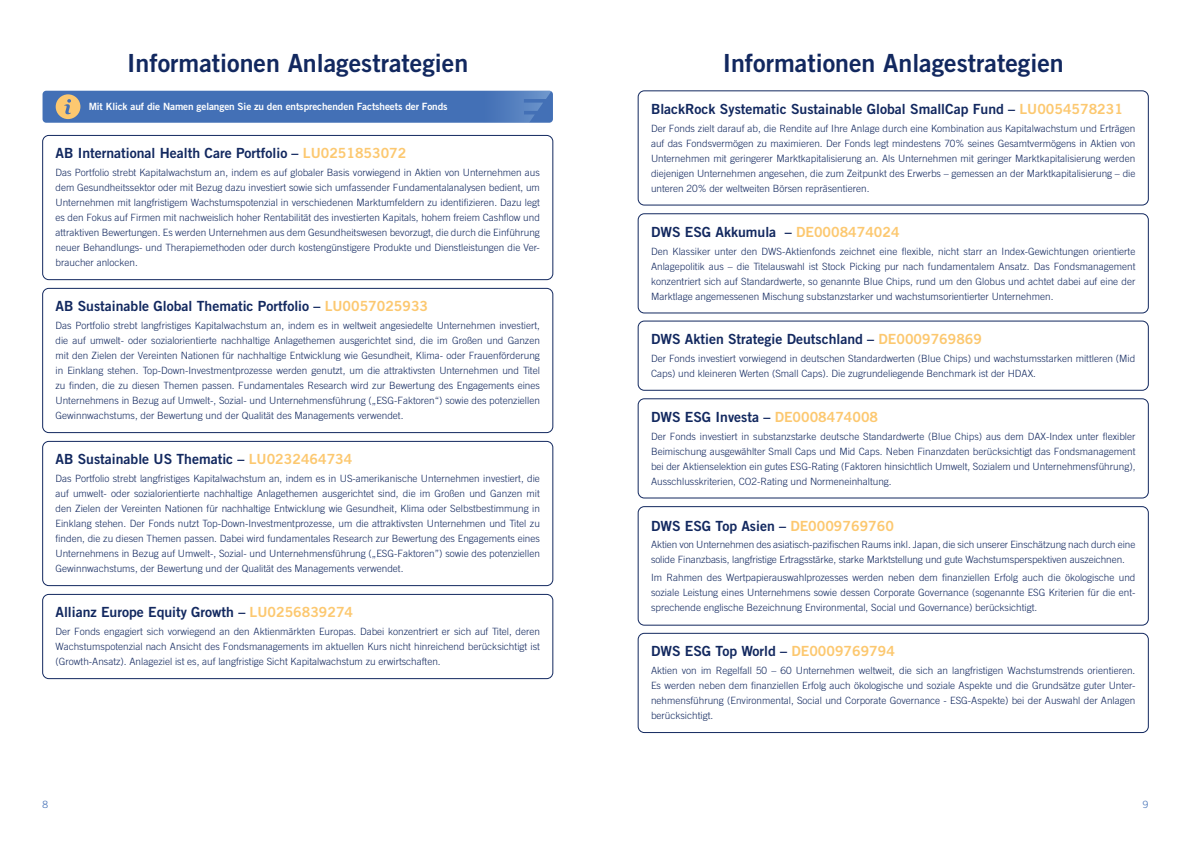
<style>
.page{position:relative;width:1191px;height:842px;background:#fff}
.page>*{position:absolute;margin:0;border:0;box-sizing:border-box;transform-origin:0 0}
.t1{font:25px "Trade Gothic LT Std Bd 2";color:#12285f}
.t2{font:14px "Trade Gothic LT Std Bd 2";color:#12285f}
.t3{font:300 10px/15px "Trade Gothic LT Std";color:#12285f;text-align:justify}
.t4{font:10px "Trade Gothic LT Std Bd 2";letter-spacing:-.01em;color:#fff}
.t5{font:300 10px "Trade Gothic LT Std";color:#4370b6}
.s1{color:#fcc870}
</style>
<div class="page">
<div style="left:43px;top:135px;width:510px;height:145px;border:1px solid #12285f;border-radius:6px"></div>
<div style="left:43px;top:288px;width:510px;height:145px;border:1px solid #12285f;border-radius:6px"></div>
<div style="left:43px;top:441px;width:510px;height:145px;border:1px solid #12285f;border-radius:6px"></div>
<div style="left:43px;top:594px;width:510px;height:85px;border:1px solid #12285f;border-radius:6px"></div>
<div style="left:638px;top:91px;width:510px;height:114px;border:1px solid #12285f;border-radius:6px"></div>
<div style="left:638px;top:214px;width:510px;height:99px;border:1px solid #12285f;border-radius:6px"></div>
<div style="left:638px;top:321px;width:510px;height:69px;border:1px solid #12285f;border-radius:6px"></div>
<div style="left:638px;top:399px;width:510px;height:99px;border:1px solid #12285f;border-radius:6px"></div>
<div style="left:638px;top:506px;width:510px;height:119px;border:1px solid #12285f;border-radius:6px"></div>
<div style="left:638px;top:633px;width:510px;height:100px;border:1px solid #12285f;border-radius:6px"></div>
<div style="left:43px;top:91px;width:510px;height:32px;background:#4370b6;border-radius:4px"></div>
<svg style="left:401px;top:91px;width:150px;height:32px"></svg>
<svg style="left:56px;top:94px;width:24px;height:25px"></svg>
<h1 class="t1" style="left:127px;top:47px;width:342px">Informationen Anlagestrategien</h1>
<h1 class="t1" style="left:722px;top:47px;width:342px">Informationen Anlagestrategien</h1>
<p class="t4" style="left:89px;top:100px;width:360px">Mit Klick auf die Namen gelangen Sie zu den entsprechenden Factsheets der Fonds</p>
<h2 class="t2" style="left:56px;top:145px;width:352px">AB International Health Care Portfolio – <span class="s1">LU0251853072</span></h2>
<p class="t3" style="left:56px;top:165px;width:486px">Das Portfolio strebt Kapitalwachstum an, indem es auf globaler Basis vorwiegend in Aktien von Unternehmen aus dem Gesundheitssektor oder mit Bezug dazu investiert sowie sich umfassender Fundamentalanalysen bedient, um Unternehmen mit langfristigem Wachstumspotenzial in verschiedenen Marktumfeldern zu identifizieren. Dazu legt es den Fokus auf Firmen mit nachweislich hoher Rentabilität des investierten Kapitals, hohem freiem Cashflow und attraktiven Bewertungen. Es werden Unternehmen aus dem Gesundheitswesen bevorzugt, die durch die Einführung neuer Behandlungs- und Therapiemethoden oder durch kostengünstigere Produkte und Dienstleistungen die Ver&shy;braucher anlocken.</p>
<h2 class="t2" style="left:56px;top:298px;width:374px">AB Sustainable Global Thematic Portfolio – <span class="s1">LU0057025933</span></h2>
<p class="t3" style="left:56px;top:318px;width:486px">Das Portfolio strebt langfristiges Kapitalwachstum an, indem es in weltweit angesiedelte Unternehmen investiert, die auf umwelt- oder sozialorientierte nachhaltige Anlagethemen ausgerichtet sind, die im Großen und Ganzen mit den Zielen der Vereinten Nationen für nachhaltige Entwicklung wie Gesundheit, Klima- oder Frauenförderung in Einklang stehen. Top-Down-Investmentprozesse werden genutzt, um die attraktivsten Unternehmen und Titel zu finden, die zu diesen Themen passen. Fundamentales Research wird zur Bewertung des Engagements eines Unternehmens in Bezug auf Umwelt-, Sozial- und Unternehmensführung („ESG-Faktoren“) sowie des potenziellen Gewinnwachstums, der Bewertung und der Qualität des Managements verwendet.</p>
<h2 class="t2" style="left:56px;top:451px;width:298px">AB Sustainable US Thematic – <span class="s1">LU0232464734</span></h2>
<p class="t3" style="left:56px;top:471px;width:486px">Das Portfolio strebt langfristiges Kapitalwachstum an, indem es in US-amerikanische Unternehmen investiert, die auf umwelt- oder sozialorientierte nachhaltige Anlagethemen ausgerichtet sind, die im Großen und Ganzen mit den Zielen der Vereinten Nationen für nachhaltige Entwicklung wie Gesundheit, Klima oder Selbstbestimmung in Einklang stehen. Der Fonds nutzt Top-Down-Investmentprozesse, um die attraktivsten Unternehmen und Titel zu finden, die zu diesen Themen passen. Dabei wird fundamentales Research zur Bewertung des Engagements eines Unternehmens in Bezug auf Umwelt-, Sozial- und Unternehmensführung („ESG-Faktoren”) sowie des potenziellen Gewinnwachstums, der Bewertung und der Qualität des Managements verwendet.</p>
<h2 class="t2" style="left:56px;top:604px;width:299px">Allianz Europe Equity Growth – <span class="s1">LU0256839274</span></h2>
<p class="t3" style="left:56px;top:624px;width:486px">Der Fonds engagiert sich vorwiegend an den Aktienmärkten Europas. Dabei konzentriert er sich auf Titel, deren Wachstumspotenzial nach Ansicht des Fondsmanagements im aktuellen Kurs nicht hinreichend berücksichtigt ist (Growth-Ansatz). Anlageziel ist es, auf langfristige Sicht Kapitalwachstum zu erwirtschaften.</p>
<h2 class="t2" style="left:651px;top:100px;width:473px">BlackRock Systematic Sustainable Global SmallCap Fund – <span class="s1">LU0054578231</span></h2>
<p class="t3" style="left:651px;top:120px;width:486px">Der Fonds zielt darauf ab, die Rendite auf Ihre Anlage durch eine Kombination aus Kapitalwachstum und Erträgen auf das Fondsvermögen zu maximieren. Der Fonds legt mindestens 70% seines Gesamtvermögens in Aktien von Unternehmen mit geringerer Marktkapitalisierung an. Als Unternehmen mit geringer Marktkapitalisierung werden diejenigen Unternehmen angesehen, die zum Zeitpunkt des Erwerbs – gemessen an der Marktkapitalisierung – die unteren 20% der weltweiten Börsen repräsentieren.</p>
<h2 class="t2" style="left:651px;top:223px;width:250px">DWS ESG Akkumula – <span class="s1">DE0008474024</span></h2>
<p class="t3" style="left:651px;top:243px;width:486px">Den Klassiker unter den DWS-Aktienfonds zeichnet eine flexible, nicht starr an Index-Gewichtungen orientierte Anlagepolitik aus – die Titelauswahl ist Stock Picking pur nach fundamentalem Ansatz. Das Fondsmanagement konzentriert sich auf Standardwerte, so genannte Blue Chips, rund um den Globus und achtet dabei auf eine der Marktlage angemessenen Mischung substanzstarker und wachstumsorientierter Unternehmen.</p>
<h2 class="t2" style="left:651px;top:330px;width:332px">DWS Aktien Strategie Deutschland – <span class="s1">DE0009769869</span></h2>
<p class="t3" style="left:651px;top:351px;width:486px">Der Fonds investiert vorwiegend in deutschen Standardwerten (Blue Chips) und wachstumsstarken mittleren (Mid<br>Caps) und kleineren Werten (Small Caps). Die zugrundeliegende Benchmark ist der HDAX.</p>
<h2 class="t2" style="left:651px;top:408px;width:229px">DWS ESG Investa – <span class="s1">DE0008474008</span></h2>
<p class="t3" style="left:651px;top:428px;width:486px">Der Fonds investiert in substanzstarke deutsche Standardwerte (Blue Chips) aus dem DAX-Index unter flexibler Beimischung ausgewählter Small Caps und Mid Caps. Neben Finanzdaten berücksichtigt das Fondsmanagement bei der Aktienselektion ein gutes ESG-Rating (Faktoren hinsichtlich Umwelt, Sozialem und Unternehmensführung), Ausschlusskriterien, CO2-Rating und Normeneinhaltung.</p>
<h2 class="t2" style="left:651px;top:517px;width:244px">DWS ESG Top Asien – <span class="s1">DE0009769760</span></h2>
<p class="t3" style="left:651px;top:537px;width:486px">Aktien von Unternehmen des asiatisch-pazifischen Raums inkl. Japan, die sich unserer Einschätzung nach durch eine solide Finanzbasis, langfristige Ertragsstärke, starke Marktstellung und gute Wachstumsperspektiven auszeichnen.</p>
<p class="t3" style="left:651px;top:570px;width:486px">Im Rahmen des Wertpapierauswahlprozesses werden neben dem finanziellen Erfolg auch die ökologische und soziale Leistung eines Unternehmens sowie dessen Corporate Governance (sogenannte ESG Kriterien für die ent&shy;sprechende englische Bezeichnung Environmental, Social und Governance) berücksichtigt.</p>
<h2 class="t2" style="left:651px;top:643px;width:245px">DWS ESG Top World – <span class="s1">DE0009769794</span></h2>
<p class="t3" style="left:651px;top:663px;width:486px">Aktien von im Regelfall 50 – 60 Unternehmen weltweit, die sich an langfristigen Wachstumstrends orientieren.<br>Es werden neben dem finanziellen Erfolg auch ökologische und soziale Aspekte und die Grundsätze guter Unter&shy;nehmensführung (Environmental, Social und Corporate Governance - ESG-Aspekte) bei der Auswahl der Anlagen berücksichtigt.</p>
<p class="t5" style="left:43px;top:798px;width:7px">8</p>
<p class="t5" style="left:1142px;top:798px;width:7px">9</p>
</div>
